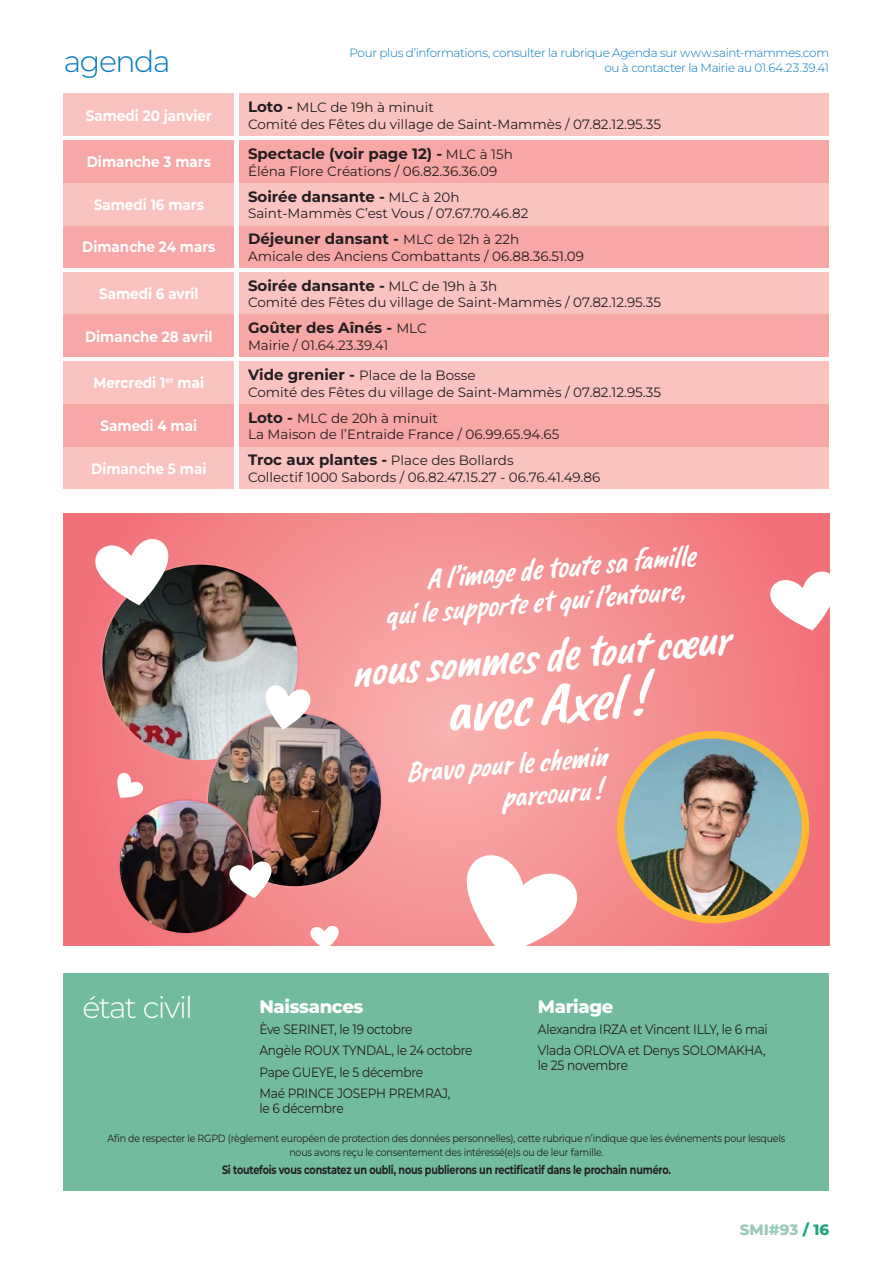
<style>
.page{position:relative;width:893px;height:1263px;background:#fff}
.page>*{position:absolute;margin:0;border:0;box-sizing:border-box;transform-origin:0 0}
.t1{font:italic 60px "Caveat Brush";color:#fff}
.t2{font:italic 45px "Caveat Brush";color:#fff}
.t3{font:italic 30px/33px "Caveat Brush";color:#fff;text-align:right}
.t4{font:300 30px "Montserrat";letter-spacing:-.05em;color:#fff}
.t5{font:300 30px "Montserrat";letter-spacing:-.045em;color:#0079c2}
.t6{font:800 18px "Montserrat";letter-spacing:-.02em;color:#fff}
.t7{font:700 15px "Montserrat";color:#231f20}
.t8{font:700 15px "Montserrat";color:#fff;scale:.9 1}
.t9{font:800 15px "Montserrat";color:#9acbb7}
.t10{font:13.5px/16.5px "Montserrat";color:#231f20}
.t11{font:13.5px/21.5px "Montserrat";letter-spacing:-.02em;color:#231f20;scale:.9 1}
.t12{font:300 12px/15px "Montserrat";letter-spacing:-.025em;color:#0079c2;text-align:right}
.t13{font:700 12px "Montserrat";letter-spacing:-.02em;color:#231f20;scale:.8 1}
.t14{font:10.5px/13.5px "Montserrat";letter-spacing:-.02em;color:#231f20;text-align:center;scale:.9 1}
.s1{font-weight:700;font-size:15px}
.s2{font-weight:400;font-size:13.5px}
.s3{color:#1ea57f}
</style>
<div class="page">
<div style="left:64px;top:973px;width:765px;height:218px;background:#72bb9f"></div>
<svg style="left:64px;top:513px;width:765px;height:432px;background:#f48d8f"></svg>
<div style="left:240px;top:140px;width:589px;height:43px;background:#f7a7a5"></div>
<div style="left:240px;top:225px;width:589px;height:43px;background:#f7a7a5"></div>
<div style="left:240px;top:272px;width:589px;height:43px;background:#fac3bf"></div>
<div style="left:240px;top:446px;width:589px;height:43px;background:#fac3bf"></div>
<div style="left:240px;top:404px;width:589px;height:42px;background:#f7a7a5"></div>
<div style="left:240px;top:183px;width:589px;height:42px;background:#fac3bf"></div>
<div style="left:240px;top:94px;width:589px;height:42px;background:#fac3bf"></div>
<div style="left:64px;top:140px;width:170px;height:43px;background:#f7a7a5"></div>
<div style="left:64px;top:225px;width:170px;height:43px;background:#f7a7a5"></div>
<div style="left:64px;top:272px;width:170px;height:43px;background:#fac3bf"></div>
<div style="left:64px;top:446px;width:170px;height:43px;background:#fac3bf"></div>
<div style="left:64px;top:404px;width:170px;height:42px;background:#f7a7a5"></div>
<div style="left:64px;top:183px;width:170px;height:42px;background:#fac3bf"></div>
<div style="left:64px;top:94px;width:170px;height:42px;background:#fac3bf"></div>
<div style="left:240px;top:315px;width:589px;height:42px;background:#f7a7a5"></div>
<div style="left:240px;top:361px;width:589px;height:43px;background:#fac3bf"></div>
<div style="left:64px;top:315px;width:170px;height:42px;background:#f7a7a5"></div>
<div style="left:64px;top:361px;width:170px;height:43px;background:#fac3bf"></div>
<img style="left:102px;top:564px;width:197px;height:197px;border-radius:98px">
<img style="left:207px;top:713px;width:175px;height:174px;border-radius:87px">
<img style="left:621px;top:735px;width:184px;height:184px;border-radius:92px">
<div style="left:617px;top:731px;width:192px;height:192px;border:8px solid #fdb931;border-radius:50%"></div>
<img style="left:119px;top:800px;width:134px;height:134px;border-radius:67px">
<svg style="left:95px;top:537px;width:74px;height:68px"></svg>
<svg style="left:265px;top:683px;width:46px;height:46px"></svg>
<svg style="left:229px;top:860px;width:43px;height:38px"></svg>
<svg style="left:117px;top:772px;width:26px;height:26px"></svg>
<svg style="left:310px;top:925px;width:29px;height:21px"></svg>
<svg style="left:770px;top:570px;width:60px;height:60px"></svg>
<svg style="left:466px;top:851px;width:112px;height:95px"></svg>
<h3 class="t5" style="left:64px;top:41px;width:108px">agenda</h3>
<p class="t12" style="left:349px;top:45px;width:481px">Pour plus d’informations, consulter la rubrique Agenda sur www.saint-mammes.com ou à contacter la Mairie au 01.64.23.39.41</p>
<p class="t8" style="left:86px;top:105px;width:141px">Samedi 20 janvier</p>
<p class="t8" style="left:87px;top:152px;width:139px">Dimanche 3 mars</p>
<p class="t8" style="left:94px;top:195px;width:124px">Samedi 16 mars</p>
<p class="t8" style="left:82px;top:237px;width:149px">Dimanche 24 mars</p>
<p class="t8" style="left:99px;top:284px;width:112px">Samedi 6 avril</p>
<p class="t8" style="left:85px;top:326px;width:143px">Dimanche 28 avril</p>
<p class="t8" style="left:94px;top:373px;width:124px">Mercredi 1<sup>er</sup> mai</p>
<p class="t8" style="left:101px;top:416px;width:109px">Samedi 4 mai</p>
<p class="t8" style="left:91px;top:458px;width:129px">Dimanche 5 mai</p>
<p class="t10" style="left:248px;top:99px;width:414px"><span class="s1">Loto -</span> MLC de 19h à minuit<br>Comité des Fêtes du village de Saint-Mammès / 07.82.12.95.35</p>
<p class="t7" style="left:248px;top:144px;width:266px">Spectacle (voir page 12) - <span class="s2">MLC à 15h</span></p>
<p class="t10" style="left:248px;top:162px;width:251px">Éléna Flore Créations / 06.82.36.36.09</p>
<p class="t7" style="left:248px;top:186px;width:213px">Soirée dansante - <span class="s2">MLC à 20h</span></p>
<p class="t10" style="left:248px;top:205px;width:282px">Saint-Mammès C’est Vous / 07.67.70.46.82</p>
<p class="t7" style="left:248px;top:229px;width:273px">Déjeuner dansant - <span class="s2">MLC de 12h à 22h</span></p>
<p class="t10" style="left:248px;top:247px;width:337px">Amicale des Anciens Combattants / 06.88.36.51.09</p>
<p class="t7" style="left:248px;top:276px;width:251px">Soirée dansante - <span class="s2">MLC de 19h à 3h</span></p>
<p class="t10" style="left:248px;top:294px;width:414px">Comité des Fêtes du village de Saint-Mammès / 07.82.12.95.35</p>
<p class="t7" style="left:248px;top:318px;width:180px">Goûter des Aînés - <span class="s2">MLC</span></p>
<p class="t10" style="left:248px;top:337px;width:142px">Mairie / 01.64.23.39.41</p>
<p class="t10" style="left:248px;top:367px;width:414px"><span class="s1">Vide grenier -</span> Place de la Bosse<br>Comité des Fêtes du village de Saint-Mammès / 07.82.12.95.35</p>
<p class="t10" style="left:248px;top:409px;width:313px"><span class="s1">Loto -</span> MLC de 20h à minuit<br>La Maison de l’Entraide France / 06.99.65.94.65</p>
<p class="t10" style="left:248px;top:452px;width:354px"><span class="s1">Troc aux plantes -</span> Place des Bollards<br>Collectif 1000 Sabords / 06.82.47.15.27 - 06.76.41.49.86</p>
<h3 class="t3" style="left:380px;top:567px;width:317px;text-align:left;text-indent:45px;rotate:-5deg">A l’image de toute sa famille qui le supporte et qui l’entoure,</h3>
<h2 class="t2" style="left:347px;top:646px;width:381px;rotate:-5deg">nous sommes de tout cœur</h2>
<h1 class="t1" style="left:440px;top:677px;width:202px;rotate:-5deg">avec Axel !</h1>
<h3 class="t3" style="left:404px;top:757px;width:203px;rotate:-5deg">Bravo pour le chemin parcouru !</h3>
<h3 class="t4" style="left:82px;top:987px;width:112px">état civil</h3>
<h3 class="t6" style="left:259px;top:994px;width:106px">Naissances</h3>
<p class="t11" style="left:259px;top:1018px;width:238px">Ève SERINET, le 19 octobre<br>Angèle ROUX TYNDAL, le 24 octobre<br>Pape GUEYE, le 5 décembre<br>Maé PRINCE JOSEPH PREMRAJ,</p>
<p class="t11" style="left:259px;top:1097px;width:95px">le 6 décembre</p>
<h3 class="t6" style="left:538px;top:994px;width:77px">Mariage</h3>
<p class="t11" style="left:538px;top:1018px;width:257px">Alexandra IRZA et Vincent ILLY, le 6 mai<br>Vlada ORLOVA et Denys SOLOMAKHA,</p>
<p class="t11" style="left:538px;top:1054px;width:102px">le 25 novembre</p>
<p class="t14" style="left:108px;top:1132px;width:755px">Afin de respecter le RGPD (règlement européen de protection des données personnelles), cette rubrique n’indique que les événements pour lesquels nous avons reçu le consentement des intéressé(e)s ou de leur famille.</p>
<p class="t13" style="left:222px;top:1161px;width:563px">Si toutefois vous constatez un oubli, nous publierons un rectificatif dans le prochain numéro.</p>
<p class="t9" style="left:740px;top:1220px;width:91px">SMI#93 <span class="s3">/ 16</span></p>
</div>
